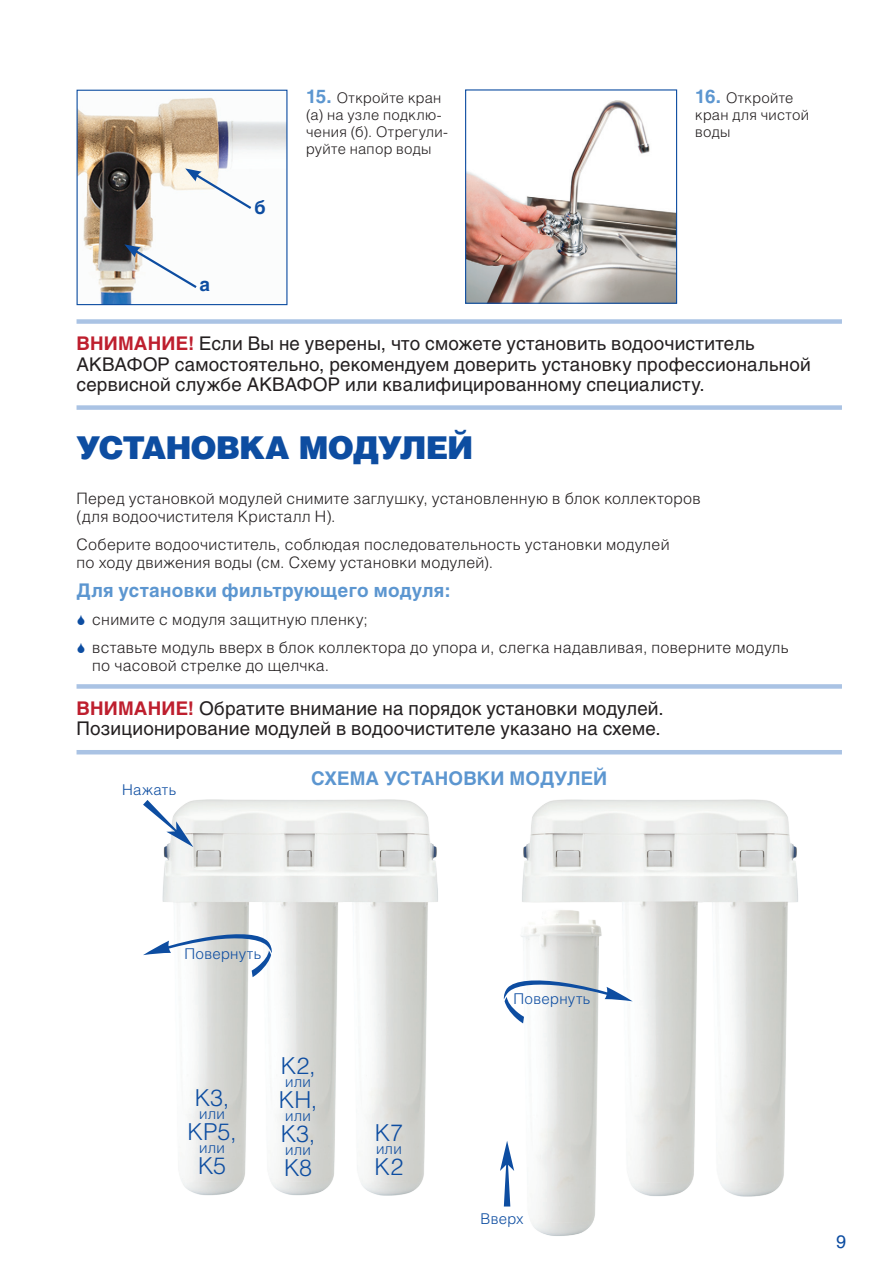
<style>
.page{position:relative;width:893px;height:1276px;background:#fff}
.page>*{position:absolute;margin:0;border:0;box-sizing:border-box;transform-origin:0 0}
.t1{font:31.5px "Helios Black C";letter-spacing:-.035em;color:#0d4da1}
.t2{font:300 23.4px "Helios";letter-spacing:-.015em;color:#0d4da1}
.t3{font:18.68px/20.2px "Helios";letter-spacing:.01em;color:#231f20}
.t4{font:700 18.68px "Helios";letter-spacing:.02em;color:#5c96d0}
.t5{font:700 18.68px "Helios";color:#0d4da1}
.t6{font:18px "Helios";color:#0d4da1}
.t7{font:300 15.75px/18px "Helios";letter-spacing:.015em;color:#231f20}
.t8{font:300 14.85px "Helios";letter-spacing:.02em;color:#0d4da1}
.t9{font:300 14.62px/16.9px "Helios";letter-spacing:.02em;color:#231f20}
.s1{font-weight:700;font-size:18.68px;color:#5c96d0}
.s2{font-weight:700;color:#be1f2e}
</style>
<div class="page">
<div style="left:77px;top:319px;width:765px;height:5px;background:#aac3e4"></div>
<div style="left:77px;top:405px;width:765px;height:5px;background:#aac3e4"></div>
<img style="left:79px;top:98px;width:206px;height:205px">
<div style="left:77px;top:90px;width:210px;height:215px;border:1px solid #0d4da1"></div>
<img style="left:467px;top:100px;width:208px;height:202px">
<div style="left:465px;top:89px;width:212px;height:215px;border:1px solid #0d4da1"></div>
<svg style="left:124px;top:244px;width:75px;height:46px"></svg>
<svg style="left:185px;top:168px;width:69px;height:43px"></svg>
<svg style="left:77px;top:684px;width:765px;height:4px;background:#aec5e5"></svg>
<hr style="left:77px;top:750px;width:765px;height:4px;background:#aac3e4">
<img style="left:503px;top:799px;width:295px;height:408px">
<img style="left:162px;top:799px;width:276px;height:397px">
<img style="left:513px;top:903px;width:97px;height:333px">
<svg style="left:504px;top:980px;width:129px;height:43px"></svg>
<svg style="left:143px;top:934px;width:129px;height:43px"></svg>
<svg style="left:143px;top:800px;width:50px;height:47px"></svg>
<svg style="left:500px;top:1140px;width:14px;height:66px"></svg>
<p class="t5" style="left:200px;top:274px;width:12px">а</p>
<p class="t5" style="left:254px;top:196px;width:13px">б</p>
<p class="t9" style="left:306px;top:89px;width:143px"><span class="s1">15.</span> Откройте кран (а) на узле подклю&shy;чения (б). Отрегули&shy;руйте напор воды</p>
<p class="t9" style="left:695px;top:89px;width:115px"><span class="s1">16.</span> Откройте кран для чистой воды</p>
<p class="t3" style="left:77px;top:333px;width:736px"><span class="s2">ВНИМАНИЕ!</span> Если Вы не уверены, что сможете установить водоочиститель<br>АКВАФОР самостоятельно, рекомендуем доверить установку профессиональной сервисной службе АКВАФОР или квалифицированному специалисту.</p>
<h1 class="t1" style="left:77px;top:427px;width:399px">установка модулей</h1>
<p class="t7" style="left:77px;top:489px;width:626px">Перед установкой модулей снимите заглушку, установленную в блок коллекторов (для водоочистителя Кристалл Н).</p>
<p class="t7" style="left:77px;top:535px;width:595px">Соберите водоочиститель, соблюдая последовательность установки модулей по ходу движения воды (см. Схему установки модулей).</p>
<p class="t4" style="left:77px;top:580px;width:376px">Для установки фильтрующего модуля:</p>
<p class="t7" style="left:92px;top:605px;width:698px;line-height:27.7px">снимите с модуля защитную пленку;<br>вставьте модуль вверх в блок коллектора до упора и, слегка надавливая, поверните модуль</p>
<p class="t7" style="left:92px;top:656px;width:238px">по часовой стрелке до щелчка.</p>
<p class="t3" style="left:77px;top:698px;width:589px"><span class="s2">ВНИМАНИЕ!</span> Обратите внимание на порядок установки модулей.<br>Позиционирование модулей в водоочистителе указано на схеме.</p>
<p class="t8" style="left:122px;top:781px;width:56px">Нажать</p>
<p class="t4" style="left:311px;top:767px;width:41px">Схема</p>
<p class="t4" style="left:384px;top:767px;width:15px">установки</p>
<p class="t4" style="left:510px;top:767px;width:15px">модуле</p>
<p class="t4" style="left:593px;top:767px;width:16px">й</p>
<p class="t8" style="left:184px;top:945px;width:78px">Повернуть</p>
<h2 class="t2" style="left:195px;top:1084px;width:36px">К3,</h2>
<p class="t8" style="left:199px;top:1105px;width:27px">или</p>
<h2 class="t2" style="left:188px;top:1118px;width:51px">КР5,</h2>
<p class="t8" style="left:199px;top:1139px;width:27px">или</p>
<h2 class="t2" style="left:198px;top:1152px;width:30px">К5</h2>
<h2 class="t2" style="left:281px;top:1051px;width:36px">К2,</h2>
<p class="t8" style="left:285px;top:1072px;width:27px">или</p>
<h2 class="t2" style="left:279px;top:1085px;width:40px">КН,</h2>
<p class="t8" style="left:285px;top:1106px;width:27px">или</p>
<h2 class="t2" style="left:281px;top:1119px;width:36px">К3,</h2>
<p class="t8" style="left:285px;top:1140px;width:27px">или</p>
<h2 class="t2" style="left:284px;top:1153px;width:30px">К8</h2>
<h2 class="t2" style="left:375px;top:1118px;width:30px">К7</h2>
<p class="t8" style="left:376px;top:1139px;width:27px">или</p>
<h2 class="t2" style="left:375px;top:1152px;width:30px">К2</h2>
<p class="t8" style="left:514px;top:989px;width:78px">Повернуть</p>
<p class="t8" style="left:481px;top:1210px;width:45px">Вверх</p>
<p class="t6" style="left:836px;top:1230px;width:12px">9</p>
</div>
